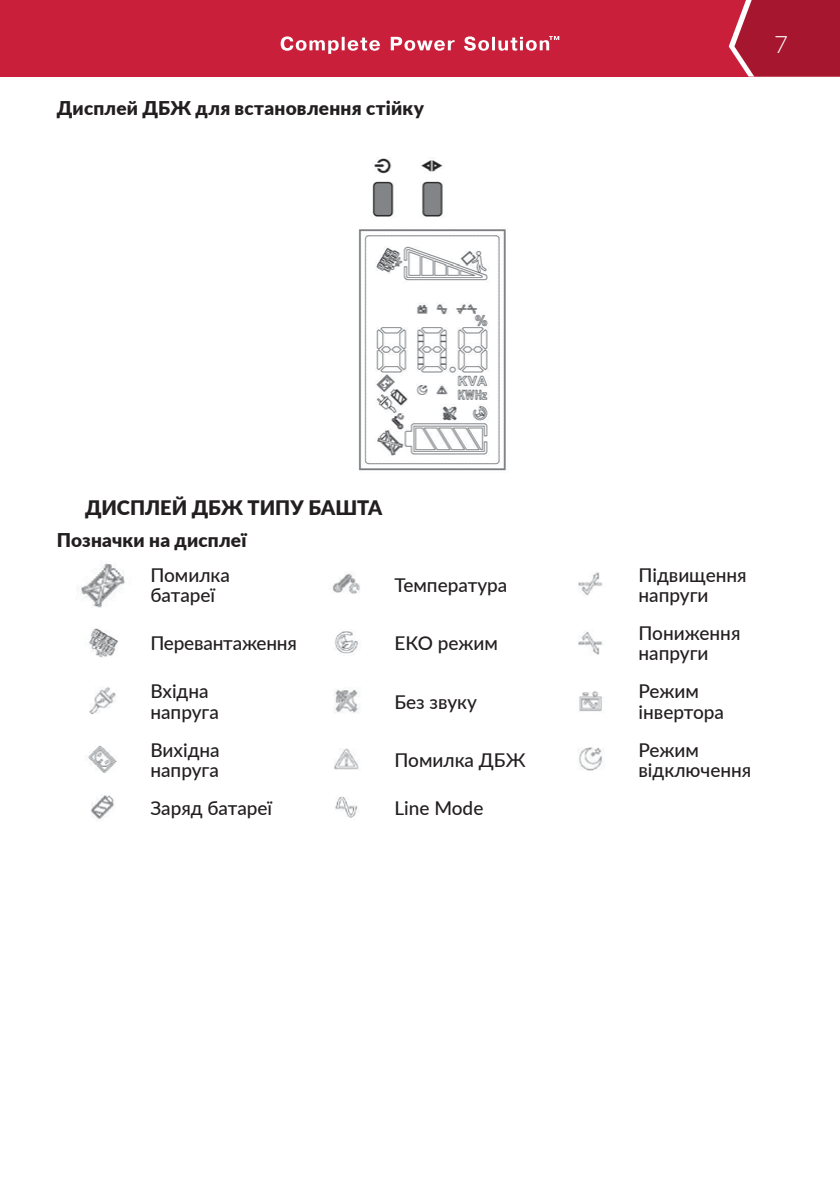
<style>
.page{position:relative;width:840px;height:1191px;background:#fff}
.page>*{position:absolute;margin:0;border:0;box-sizing:border-box;transform-origin:0 0}
.t1{font:300 24px "Lato";color:#fff}
.t2{font:800 20px "Lato";letter-spacing:-.005em;color:#231f20}
.t3{font:500 19px/20.4px "Lato";color:#231f20}
.t4{font:900 19px "Lato";letter-spacing:.01em;color:#231f20}
</style>
<div class="page">
<div style="left:0;top:0;width:839px;height:77px;background:#ca1f3b"></div>
<svg style="left:728px;top:0;width:111px;height:77px;background:#ae233a"></svg>
<svg style="left:280px;top:36px;width:279px;height:18px"></svg>
<img style="left:358px;top:158px;width:148px;height:313px">
<img style="left:77px;top:563px;width:48px;height:45px">
<img style="left:332px;top:574px;width:28px;height:20px">
<img style="left:578px;top:572px;width:25px;height:24px">
<img style="left:89px;top:628px;width:30px;height:30px">
<img style="left:334px;top:631px;width:24px;height:23px">
<img style="left:578px;top:632px;width:24px;height:23px">
<img style="left:89px;top:687px;width:27px;height:27px">
<img style="left:335px;top:689px;width:24px;height:24px">
<img style="left:579px;top:691px;width:23px;height:21px">
<img style="left:88px;top:745px;width:29px;height:28px">
<img style="left:334px;top:748px;width:25px;height:22px">
<img style="left:579px;top:747px;width:23px;height:24px">
<img style="left:90px;top:795px;width:25px;height:25px">
<img style="left:335px;top:796px;width:23px;height:22px">
<p class="t4" style="left:57px;top:93px;width:368px">Дисплей ДБЖ для встановлення стійку</p>
<p class="t1" style="left:773px;top:28px;width:15px">7</p>
<p class="t2" style="left:85px;top:493px;width:298px">ДИСПЛЕЙ ДБЖ ТИПУ БАШТА</p>
<p class="t4" style="left:57px;top:526px;width:191px">Позначки на дисплеї</p>
<p class="t3" style="left:150px;top:563px;width:81px">Помилка батареї</p>
<p class="t3" style="left:394px;top:574px;width:114px">Температура</p>
<p class="t3" style="left:638px;top:563px;width:109px">Підвищення напруги</p>
<p class="t3" style="left:150px;top:632px;width:148px">Перевантаження</p>
<p class="t3" style="left:394px;top:632px;width:105px">ЕКО режим</p>
<p class="t3" style="left:638px;top:622px;width:103px">Пониження напруги</p>
<p class="t3" style="left:150px;top:680px;width:70px">Вхідна напруга</p>
<p class="t3" style="left:394px;top:690px;width:84px">Без звуку</p>
<p class="t3" style="left:638px;top:680px;width:87px">Режим інвертора</p>
<p class="t3" style="left:150px;top:739px;width:71px">Вихідна напруга</p>
<p class="t3" style="left:394px;top:749px;width:133px">Помилка ДБЖ</p>
<p class="t3" style="left:638px;top:739px;width:114px">Режим відключення</p>
<p class="t3" style="left:150px;top:797px;width:123px">Заряд батареї</p>
<p class="t3" style="left:394px;top:797px;width:90px">Line Mode</p>
</div>
